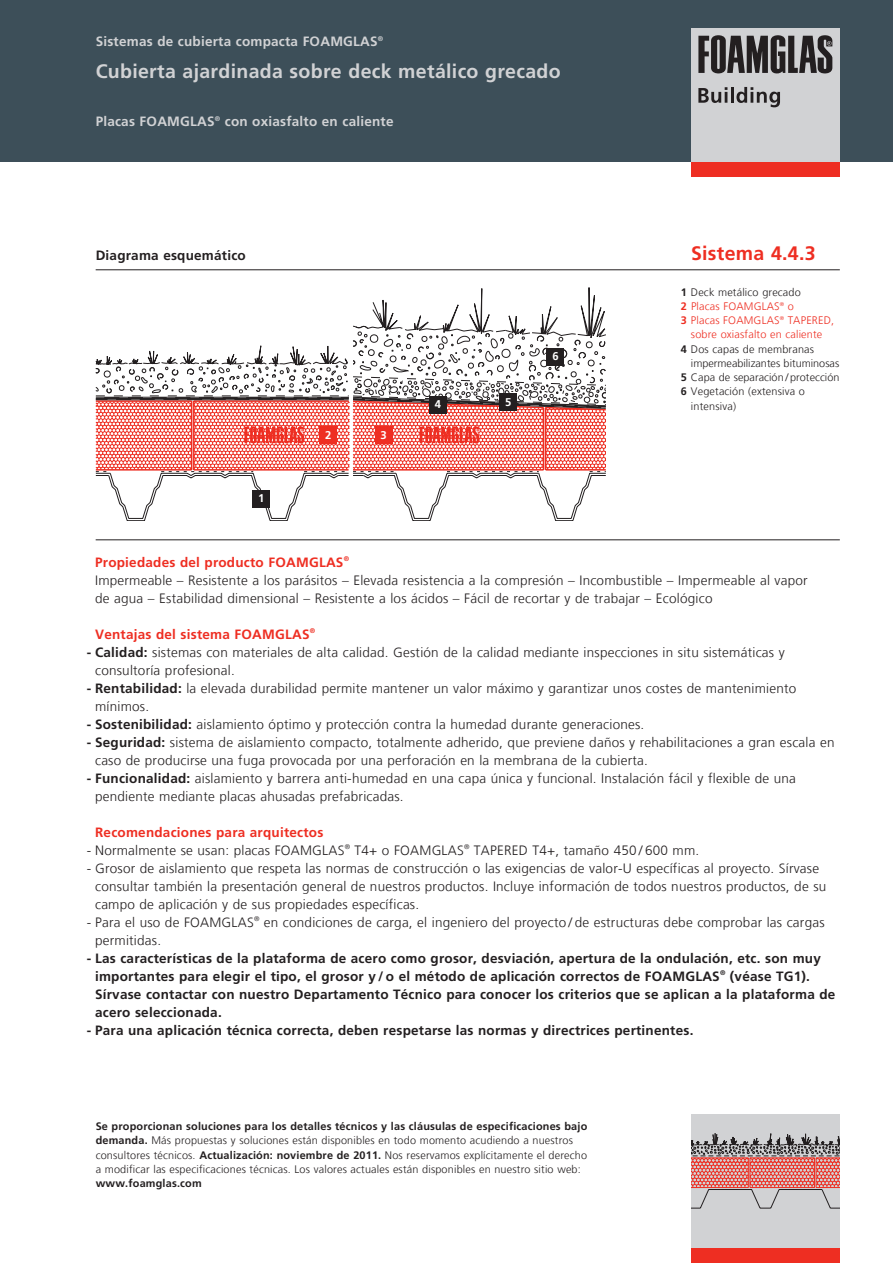
<style>
.page{position:relative;width:893px;height:1263px;background:#fff}
.page>*{position:absolute;margin:0;border:0;box-sizing:border-box;transform-origin:0 0}
.t1{font:700 19.5px "Frutiger LT Com";letter-spacing:.015em;color:#d1d2d4}
.t2{font:700 19.5px "Frutiger LT Com";letter-spacing:.015em;color:#ee2e22}
.t3{font:300 13.5px/18px "Frutiger LT Com";letter-spacing:.015em;color:#231f20}
.t4{font:700 13.5px/18px "Frutiger LT Com";letter-spacing:.015em;color:#231f20}
.t5{font:700 13.5px "Frutiger LT Com";letter-spacing:.015em;color:#d1d2d4}
.t6{font:700 13.5px "Frutiger LT Com";letter-spacing:.015em;color:#ee2e22}
.t7{font:700 11.25px "Frutiger LT Com";color:#fff}
.t8{font:300 10.8px/14.2px "Frutiger LT Com";letter-spacing:.015em;color:#231f20}
.t9{font:300 10.8px "Frutiger LT Com";letter-spacing:.015em;color:#ee2e22}
.t10{font:700 10.8px "Frutiger LT Com";letter-spacing:.015em;color:#231f20}
.s1{font-weight:700}
.s2{font-weight:700;color:#ee2e22}
</style>
<div class="page">
<div style="left:0;top:0;width:893px;height:162px;background:#3d4f59"></div>
<div style="left:691px;top:28px;width:149px;height:134px;background:#d1d2d4"></div>
<div style="left:691px;top:162px;width:149px;height:15px;background:#ee2e22"></div>
<svg style="left:698px;top:35px;width:134px;height:38px"></svg>
<svg style="left:698px;top:87px;width:29px;height:16px"></svg>
<hr style="left:731px;top:87px;width:3px;height:16px;background:#231f20">
<svg style="left:736px;top:87px;width:44px;height:20px"></svg>
<div style="left:691px;top:1114px;width:149px;height:134px;background:#d1d2d4"></div>
<svg style="left:691px;top:1133px;width:149px;height:76px"></svg>
<svg style="left:96px;top:287px;width:510px;height:234px"></svg>
<div style="left:691px;top:1248px;width:149px;height:15px;background:#ee2e22"></div>
<hr style="left:96px;top:270px;width:744px;height:1px;background:#231f20">
<hr style="left:96px;top:540px;width:744px;height:1px;background:#231f20">
<div style="left:253px;top:490px;width:17px;height:17px;background:#231f20"></div>
<div style="left:547px;top:348px;width:17px;height:17px;background:#231f20"></div>
<div style="left:320px;top:426px;width:17px;height:17px;background:#ee2e22"></div>
<div style="left:375px;top:426px;width:17px;height:17px;background:#ee2e22"></div>
<div style="left:429px;top:396px;width:17px;height:17px;background:#231f20"></div>
<div style="left:500px;top:393px;width:17px;height:17px;background:#231f20"></div>
<p class="t5" style="left:96px;top:36px;width:289px">Sistemas de cubierta compacta FOAMGLAS<sup>®</sup></p>
<h1 class="t1" style="left:96px;top:64px;width:467px">Cubierta ajardinada sobre deck metálico grecado</h1>
<p class="t5" style="left:96px;top:116px;width:299px">Placas FOAMGLAS<sup>®</sup> con oxiasfalto en caliente</p>
<p class="t4" style="left:96px;top:248px;width:152px">Diagrama esquemático</p>
<p class="t7" style="left:258px;top:494px;width:8px">1</p>
<p class="t7" style="left:325px;top:430px;width:8px">2</p>
<p class="t7" style="left:381px;top:430px;width:8px">3</p>
<p class="t7" style="left:435px;top:400px;width:8px">4</p>
<p class="t7" style="left:505px;top:397px;width:8px">5</p>
<p class="t7" style="left:552px;top:352px;width:8px">6</p>
<h1 class="t2" style="left:691px;top:246px;width:126px">Sistema 4.4.3</h1>
<p class="t8" style="left:681px;top:286px;width:122px"><span class="s1">1</span> Deck metálico grecado</p>
<p class="t9" style="left:681px;top:302px;width:115px"><span class="s1">2</span> Placas FOAMGLAS<sup>®</sup> o</p>
<p class="t9" style="left:681px;top:316px;width:155px"><span class="s1">3</span> Placas FOAMGLAS<sup>®</sup> TAPERED,</p>
<p class="t9" style="left:691px;top:330px;width:133px">sobre oxiasfalto en caliente</p>
<p class="t8" style="left:681px;top:343px;width:135px"><span class="s1">4</span> Dos capas de membranas</p>
<p class="t8" style="left:691px;top:357px;width:150px">impermeabilizantes bituminosas</p>
<p class="t8" style="left:681px;top:371px;width:160px"><span class="s1">5</span> Capa de separación / protección</p>
<p class="t8" style="left:681px;top:386px;width:126px"><span class="s1">6</span> Vegetación (extensiva o</p>
<p class="t8" style="left:691px;top:400px;width:47px">intensiva)</p>
<p class="t3" style="left:95px;top:554px;width:714px"><span class="s2">Propiedades del producto FOAMGLAS</span><sup>®<br></sup>Impermeable – Resistente a los parásitos – Elevada resistencia a la compresión – Incombustible – Impermeable al vapor de agua – Estabilidad dimensional – Resistente a los ácidos – Fácil de recortar y de trabajar – Ecológico</p>
<p class="t6" style="left:95px;top:628px;width:222px">Ventajas del sistema FOAMGLAS<sup>®</sup></p>
<p class="t3" style="left:95px;top:644px;width:691px;text-indent:-8px"><span class="s1">- Calidad:</span> sistemas con materiales de alta calidad. Gestión de la calidad mediante inspecciones in situ sistemáticas y consultoría profesional.</p>
<p class="t3" style="left:95px;top:680px;width:703px;text-indent:-8px"><span class="s1">- Rentabilidad:</span> la elevada durabilidad permite mantener un valor máximo y garantizar unos costes de mantenimiento mínimos.</p>
<p class="t3" style="left:87px;top:716px;width:559px"><span class="s1">- Sostenibilidad:</span> aislamiento óptimo y protección contra la humedad durante generaciones.</p>
<p class="t3" style="left:95px;top:734px;width:741px;text-indent:-8px"><span class="s1">- Seguridad:</span> sistema de aislamiento compacto, totalmente adherido, que previene daños y rehabilitaciones a gran escala en caso de producirse una fuga provocada por una perforación en la membrana de la cubierta.</p>
<p class="t3" style="left:95px;top:770px;width:702px;text-indent:-8px"><span class="s1">- Funcionalidad:</span> aislamiento y barrera anti-humedad en una capa única y funcional. Instalación fácil y flexible de una pendiente mediante placas ahusadas prefabricadas.</p>
<p class="t6" style="left:95px;top:826px;width:230px">Recomendaciones para arquitectos</p>
<p class="t3" style="left:87px;top:842px;width:614px">- Normalmente se usan: placas FOAMGLAS<sup>®</sup> T4+ o FOAMGLAS<sup>®</sup> TAPERED T4+, tamaño 450 / 600 mm.</p>
<p class="t3" style="left:95px;top:860px;width:733px;text-indent:-8px">- Grosor de aislamiento que respeta las normas de construcción o las exigencias de valor-U específicas al proyecto. Sírvase consultar también la presentación general de nuestros productos. Incluye información de todos nuestros productos, de su campo de aplicación y de sus propiedades específicas.</p>
<p class="t3" style="left:95px;top:914px;width:731px;text-indent:-8px">- Para el uso de FOAMGLAS<sup>®</sup> en condiciones de carga, el ingeniero del proyecto / de estructuras debe comprobar las cargas permitidas.</p>
<p class="t4" style="left:95px;top:950px;width:742px;text-indent:-8px">- Las características de la plataforma de acero como grosor, desviación, apertura de la ondulación, etc. son muy importantes para elegir el tipo, el grosor y / o el método de aplicación correctos de FOAMGLAS<sup>®</sup> (véase TG1).<br>Sírvase contactar con nuestro Departamento Técnico para conocer los criterios que se aplican a la plataforma de acero seleccionada.</p>
<p class="t4" style="left:87px;top:1022px;width:608px">- Para una aplicación técnica correcta, deben respetarse las normas y directrices pertinentes.</p>
<p class="t8" style="left:96px;top:1120px;width:493px"><span class="s1">Se proporcionan soluciones para los detalles técnicos y las cláusulas de especificaciones bajo demanda.</span> Más propuestas y soluciones están disponibles en todo momento acudiendo a nuestros consultores técnicos. <span class="s1">Actualización: noviembre de 2011.</span> Nos reservamos explícitamente el derecho a modificar las especificaciones técnicas. Los valores actuales están disponibles en nuestro sitio web:</p>
<p class="t10" style="left:96px;top:1179px;width:108px">www.foamglas.com</p>
</div>
